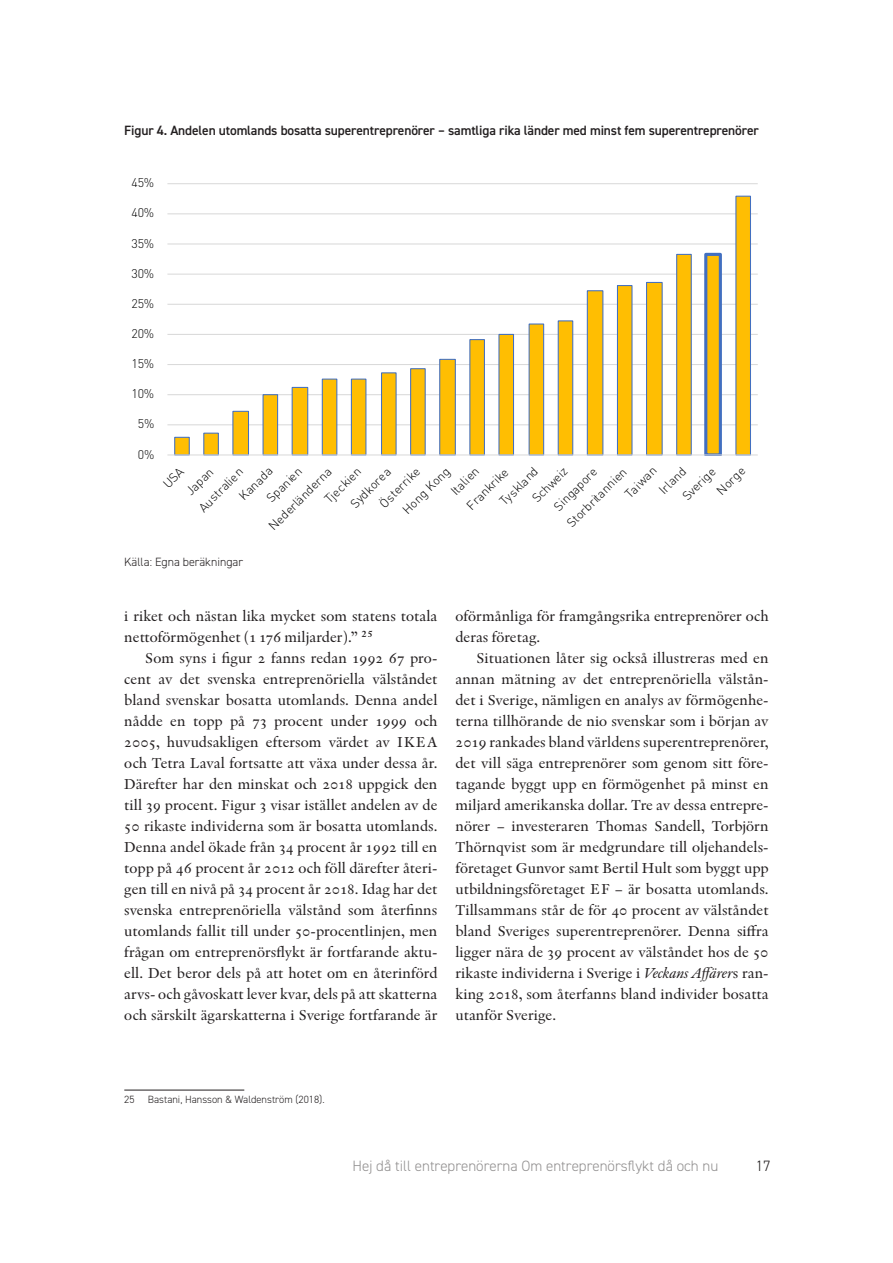
<style>
.page{position:relative;width:893px;height:1263px;background:#fff}
.page>*{position:absolute;margin:0;border:0;box-sizing:border-box;transform-origin:0 0}
.bröd_indrag{font:15px/21px "Indigo Antiqua 2";color:#231f20}
.t1{font:300 15px "DIN2014";color:#929090}
.t2{font:300 15px "DIN2014";color:#231f20}
.tabell_huvud{font:600 13.5px "DIN2014";letter-spacing:-.01em;color:#231f20}
.t3{font:300 12.45px "DINOT";letter-spacing:-.015em;color:#000}
.bildtext{font:300 12px "DIN2014";color:#231f20}
.fotnot{font:300 10.5px "DIN2014";color:#231f20}
.s1{font-style:italic}
</style>
<div class="page">
<hr style="left:124px;top:1090px;width:120px;height:1px;background:#231f20">
<hr style="left:167px;top:424px;width:591px;height:1px;background:#d9d9d9">
<hr style="left:167px;top:394px;width:591px;height:1px;background:#d9d9d9">
<hr style="left:167px;top:364px;width:591px;height:1px;background:#d9d9d9">
<hr style="left:167px;top:334px;width:591px;height:1px;background:#d9d9d9">
<hr style="left:167px;top:304px;width:591px;height:1px;background:#d9d9d9">
<hr style="left:167px;top:274px;width:591px;height:1px;background:#d9d9d9">
<hr style="left:167px;top:243px;width:591px;height:1px;background:#d9d9d9">
<hr style="left:167px;top:213px;width:591px;height:1px;background:#d9d9d9">
<hr style="left:167px;top:183px;width:591px;height:1px;background:#d9d9d9">
<svg style="left:174px;top:195px;width:577px;height:259px"></svg>
<hr style="left:167px;top:454px;width:591px;height:1px;background:#d9d9d9">
<p class="tabell_huvud" style="left:124px;top:121px;width:636px">Figur 4. Andelen utomlands bosatta superentreprenörer – samtliga rika länder med minst fem superentreprenörer</p>
<p class="t3" style="left:131px;top:175px;width:24px">45%</p>
<p class="t3" style="left:131px;top:205px;width:24px">40%</p>
<p class="t3" style="left:131px;top:235px;width:24px">35%</p>
<p class="t3" style="left:131px;top:266px;width:24px">30%</p>
<p class="t3" style="left:131px;top:296px;width:24px">25%</p>
<p class="t3" style="left:131px;top:326px;width:24px">20%</p>
<p class="t3" style="left:131px;top:356px;width:24px">15%</p>
<p class="t3" style="left:131px;top:386px;width:24px">10%</p>
<p class="t3" style="left:138px;top:416px;width:18px">5%</p>
<p class="t3" style="left:138px;top:446px;width:18px">0%</p>
<p class="t3" style="left:621px;top:490px;width:41px;rotate:-45deg">Taiwan</p>
<p class="t3" style="left:655px;top:486px;width:34px;rotate:-45deg">Irland</p>
<p class="t3" style="left:496px;top:498px;width:50px;rotate:-45deg">Tyskland</p>
<p class="t3" style="left:679px;top:493px;width:42px;rotate:-45deg">Sverige</p>
<p class="t3" style="left:713px;top:487px;width:36px;rotate:-45deg">Norge</p>
<p class="t3" style="left:236px;top:493px;width:43px;rotate:-45deg">Kanada</p>
<p class="t3" style="left:399px;top:506px;width:62px;rotate:-45deg">Hong Kong</p>
<p class="t3" style="left:447px;top:487px;width:35px;rotate:-45deg">Italien</p>
<p class="t3" style="left:529px;top:495px;width:46px;rotate:-45deg">Schweiz</p>
<p class="t3" style="left:263px;top:495px;width:46px;rotate:-45deg">Spanien</p>
<p class="t3" style="left:376px;top:500px;width:53px;rotate:-45deg">Österrike</p>
<p class="t3" style="left:321px;top:496px;width:47px;rotate:-45deg">Tjeckien</p>
<p class="t3" style="left:550px;top:503px;width:57px;rotate:-45deg">Singapore</p>
<p class="t3" style="left:347px;top:500px;width:53px;rotate:-45deg">Sydkorea</p>
<p class="t3" style="left:265px;top:523px;width:85px;rotate:-45deg">Nederländerna</p>
<p class="t3" style="left:195px;top:504px;width:58px;rotate:-45deg">Australien</p>
<p class="t3" style="left:563px;top:520px;width:80px;rotate:-45deg">Storbritannien</p>
<p class="t3" style="left:463px;top:502px;width:55px;rotate:-45deg">Frankrike</p>
<p class="t3" style="left:182px;top:487px;width:34px;rotate:-45deg">Japan</p>
<p class="bildtext" style="left:124px;top:555px;width:120px">Källa: Egna beräkningar</p>
<p class="bröd_indrag" style="left:124px;top:605px;width:315px">i riket och nästan lika mycket som statens totala nettoförmögenhet (1 176 miljarder).” 25</p>
<p class="bröd_indrag" style="left:124px;top:647px;width:315px;text-align:justify;text-indent:21px">Som syns i figur 2 fanns redan 1992 67 pro&shy;cent av det svenska entreprenöriella välståndet bland svenskar bosatta utomlands. Denna andel nådde en topp på 73 procent under 1999 och 2005, huvudsakligen eftersom värdet av IKEA och Tetra Laval fortsatte att växa under dessa år.<br>Därefter har den minskat och 2018 uppgick den till 39 procent. Figur 3 visar istället andelen av de 50 rikaste individerna som är bosatta utomlands.<br>Denna andel ökade från 34 procent år 1992 till en topp på 46 procent år 2012 och föll därefter återi&shy;gen till en nivå på 34 procent år 2018. Idag har det svenska entreprenöriella välstånd som återfinns utomlands fallit till under 50-procentlinjen, men frågan om entreprenörsflykt är fortfarande aktu&shy;ell. Det beror dels på att hotet om en återinförd arvs- och gåvoskatt lever kvar, dels på att skatterna och särskilt ägarskatterna i Sverige fortfarande är</p>
<p class="bröd_indrag" style="left:455px;top:605px;width:315px">oförmånliga för framgångsrika entreprenörer och deras företag.</p>
<p class="bröd_indrag" style="left:455px;top:647px;width:315px;text-align:justify;text-indent:21px">Situationen låter sig också illustreras med en annan mätning av det entreprenöriella välstån&shy;det i Sverige, nämligen en analys av förmögenhe&shy;terna tillhörande de nio svenskar som i början av 2019 rankades bland världens superentreprenörer, det vill säga entreprenörer som genom sitt före&shy;tagande byggt upp en förmögenhet på minst en miljard amerikanska dollar. Tre av dessa entrepre&shy;nörer – investeraren Thomas Sandell, Torbjörn Thörnqvist som är medgrundare till oljehandels&shy;företaget Gunvor samt Bertil Hult som byggt upp utbildningsföretaget EF – är bosatta utomlands.<br>Tillsammans står de för 40 procent av välståndet bland Sveriges superentreprenörer. Denna siffra ligger nära de 39 procent av välståndet hos de 50 rikaste individerna i Sverige i <span class="s1">Veckans Affärer</span>s ran&shy;king 2018, som återfanns bland individer bosatta utanför Sverige.</p>
<p class="fotnot" style="left:124px;top:1093px;width:12px">25</p>
<p class="fotnot" style="left:148px;top:1093px;width:178px">Bastani, Hansson &amp; Waldenström (2018).</p>
<p class="t1" style="left:352px;top:1156px;width:367px">Hej då till entreprenörerna Om entreprenörsflykt då och nu</p>
<p class="t2" style="left:756px;top:1156px;width:16px">17</p>
</div>
